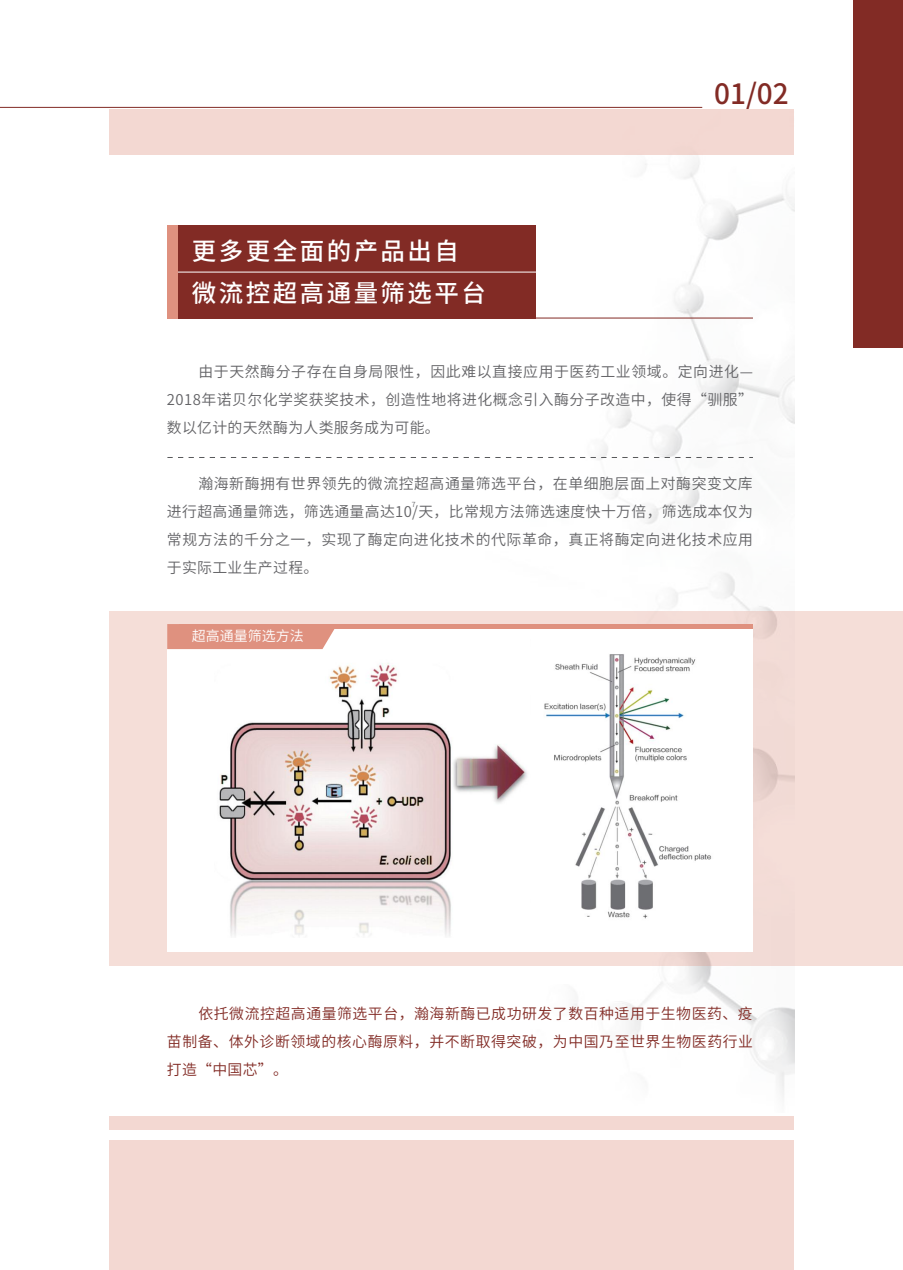
<style>
.page{position:relative;width:903px;height:1270px;background:#fff}
.page>*{position:absolute;margin:0;border:0;box-sizing:border-box;transform-origin:0 0}
.t1{font:500 28px "Source Han Sans CN";color:#822b25}
.t2{font:500 24.5px/42px "Source Han Sans CN";letter-spacing:.1em;color:#fff}
.t3{font:14.88px/28px "Source Han Sans CN";letter-spacing:.03em;color:#636366;text-align:justify}
.t4{font:14.88px/28px "Source Han Sans CN";letter-spacing:.04em;color:#822b25;text-align:justify}
.t5{font:14px "Source Han Sans CN";color:#fff}
.t6{font:7px "Source Han Sans CN";color:#636366}
</style>
<div class="page">
<img style="left:192px;top:154px;width:602px;height:943px">
<div style="left:109px;top:611px;width:794px;height:355px;background:#f5ded8"></div>
<div style="left:167px;top:624px;width:586px;height:327px;background:#fff"></div>
<div style="left:109px;top:1140px;width:684px;height:130px;background:#f3d8d2"></div>
<div style="left:109px;top:1116px;width:684px;height:14px;background:#f3d8d2"></div>
<div style="left:109px;top:109px;width:685px;height:45px;background:#f3d8d2"></div>
<svg style="left:167px;top:457px;width:586px;height:1px"></svg>
<hr style="left:167px;top:318px;width:586px;height:1px;background:#822b25">
<div style="left:177px;top:225px;width:359px;height:94px;background:#822b25"></div>
<hr style="left:177px;top:272px;width:359px;height:1px;background:#fff">
<div style="left:167px;top:225px;width:10px;height:94px;background:#df917f"></div>
<img style="left:544px;top:654px;width:168px;height:265px">
<img style="left:204px;top:649px;width:323px;height:287px">
<div style="left:167px;top:624px;width:170px;height:25px;background:#df917f"></div>
<hr style="left:180px;top:624px;width:573px;height:4px;background:#df917f">
<div style="left:853px;top:0;width:50px;height:347px;background:#822b25"></div>
<hr style="left:0;top:107px;width:702px;height:1px;background:#822b25">
<h2 class="t2" style="left:192px;top:230px;width:295px">更多更全面的产品出自微流控超高通量筛选平台</h2>
<h1 class="t1" style="left:714px;top:78px;width:76px">01/02</h1>
<p class="t3" style="left:167px;top:357px;width:588px;text-indent:32px">由于天然酶分子存在自身局限性，因此难以直接应用于医药工业领域。定向进化— 2018年诺贝尔化学奖获奖技术，创造性地将进化概念引入酶分子改造中，使得“驯服”数以亿计的天然酶为人类服务成为可能。</p>
<p class="t3" style="left:167px;top:469px;width:588px;text-indent:32px">瀚海新酶拥有世界领先的微流控超高通量筛选平台，在单细胞层面上对酶突变文库进行超高通量筛选，筛选通量高达10/天，比常规方法筛选速度快十万倍，筛选成本仅为常规方法的千分之一，实现了酶定向进化技术的代际革命，真正将酶定向进化技术应用于实际工业生产过程。</p>
<p class="t6" style="left:412px;top:500px;width:5px">7</p>
<p class="t5" style="left:192px;top:627px;width:113px">超高通量筛选方法</p>
<p class="t4" style="left:167px;top:1000px;width:588px;text-indent:32px">依托微流控超高通量筛选平台，瀚海新酶已成功研发了数百种适用于生物医药、疫苗制备、体外诊断领域的核心酶原料，并不断取得突破，为中国乃至世界生物医药行业打造“中国芯”。</p>
</div>
